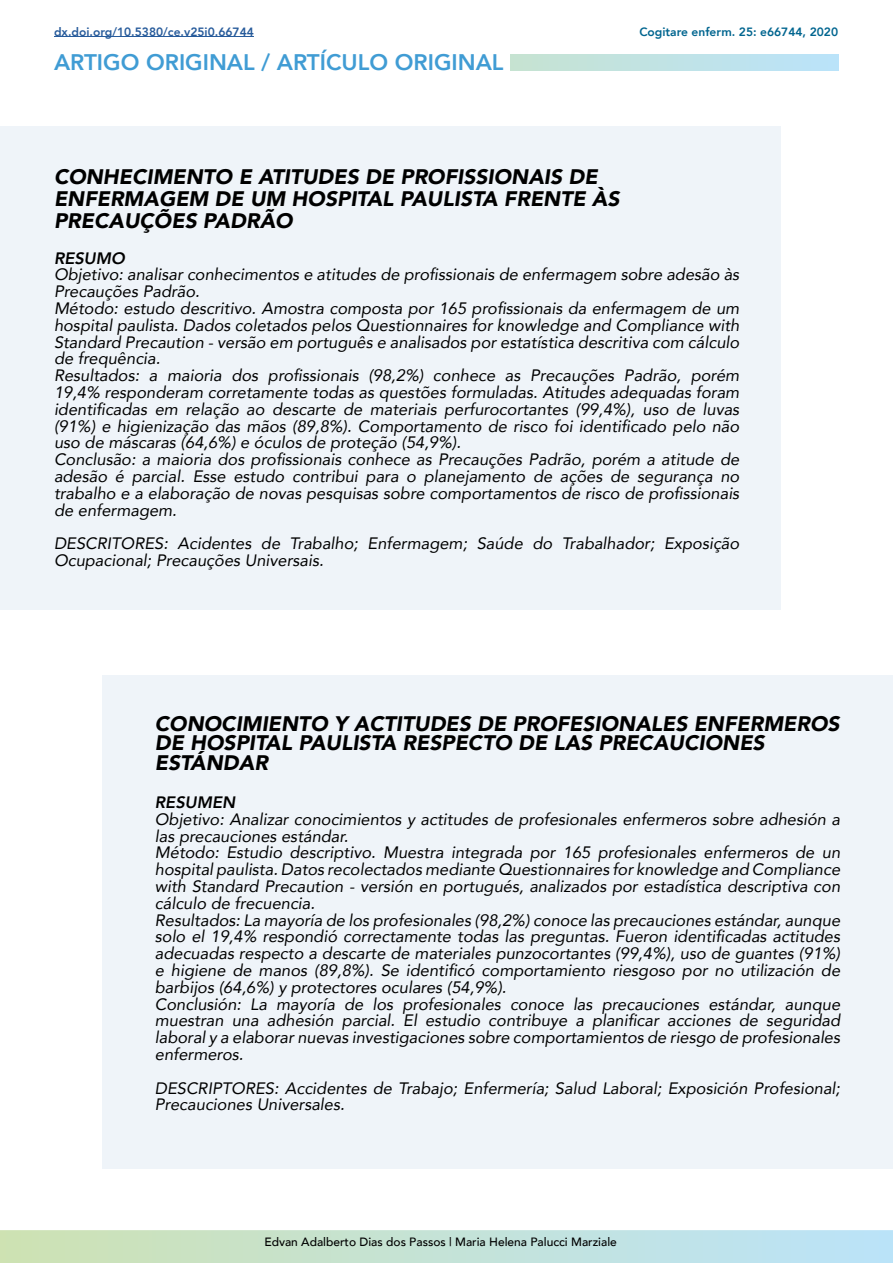
<style>
.page{position:relative;width:893px;height:1263px;background:#fff}
.page>*{position:absolute;margin:0;border:0;box-sizing:border-box;transform-origin:0 0}
.t1{font:800 22.5px "Avenir";color:#409cd4}
.t2{font:italic 900 21px/22.2px "Avenir";color:#000}
.t3{font:italic 16.5px/16.8px "Avenir";color:#000}
.t4{font:italic 800 16.5px "Avenir";color:#000}
.t5{font:500 12px "Avenir";color:#000}
.t6{font:800 12px "Avenir";color:#275b9b}
.t7{font:800 12px "Avenir";color:#00658f}
</style>
<div class="page">
<div style="left:0;top:126px;width:781px;height:483px;background:#eff4f9"></div>
<div style="left:102px;top:675px;width:791px;height:493px;background:#eff4f9"></div>
<svg style="left:0;top:1230px;width:893px;height:33px;background:#c4e2d6"></svg>
<div style="left:510px;top:54px;width:329px;height:17px;background:linear-gradient(to right,#c6e3d1,#bae3fa)"></div>
<hr style="left:54px;top:36px;width:200px;height:1px;background:#275b9b">
<p class="t6" style="left:54px;top:22px;width:201px">dx.doi.org/10.5380/ce.v25i0.66744</p>
<p class="t7" style="left:639px;top:22px;width:200px">Cogitare enferm. 25: e66744, 2020</p>
<h1 class="t1" style="left:54px;top:45px;width:451px">ARTIGO ORIGINAL / ARTÍCULO ORIGINAL</h1>
<p class="t2" style="left:54px;top:165px;width:567px">CONHECIMENTO E ATITUDES DE PROFISSIONAIS DE<br>ENFERMAGEM DE UM HOSPITAL PAULISTA FRENTE ÀS<br>PRECAUÇÕES PADRÃO</p>
<p class="t4" style="left:54px;top:248px;width:72px">RESUMO</p>
<p class="t3" style="left:54px;top:266px;width:687px">Objetivo: analisar conhecimentos e atitudes de profissionais de enfermagem sobre adesão às Precauções Padrão.<br>Método: estudo descritivo. Amostra composta por 165 profissionais da enfermagem de um hospital paulista. Dados coletados pelos Questionnaires for knowledge and Compliance with Standard Precaution - versão em português e analisados por estatística descritiva com cálculo de frequência.<br>Resultados: a maioria dos profissionais (98,2%) conhece as Precauções Padrão, porém 19,4% responderam corretamente todas as questões formuladas. Atitudes adequadas foram identificadas em relação ao descarte de materiais perfurocortantes (99,4%), uso de luvas (91%) e higienização das mãos (89,8%). Comportamento de risco foi identificado pelo não uso de máscaras (64,6%) e óculos de proteção (54,9%).<br>Conclusão: a maioria dos profissionais conhece as Precauções Padrão, porém a atitude de adesão é parcial. Esse estudo contribui para o planejamento de ações de segurança no trabalho e a elaboração de novas pesquisas sobre comportamentos de risco de profissionais de enfermagem.</p>
<p class="t3" style="left:54px;top:535px;width:687px">DESCRITORES: Acidentes de Trabalho; Enfermagem; Saúde do Trabalhador; Exposição<br>Ocupacional; Precauções Universais.</p>
<p class="t2" style="left:155px;top:714px;width:686px;line-height:19.2px">CONOCIMIENTO Y ACTITUDES DE PROFESIONALES ENFERMEROS<br>DE HOSPITAL PAULISTA RESPECTO DE LAS PRECAUCIONES<br>ESTÁNDAR</p>
<p class="t4" style="left:155px;top:792px;width:82px">RESUMEN</p>
<p class="t3" style="left:155px;top:811px;width:687px">Objetivo: Analizar conocimientos y actitudes de profesionales enfermeros sobre adhesión a las precauciones estándar.<br>Método: Estudio descriptivo. Muestra integrada por 165 profesionales enfermeros de un hospital paulista. Datos recolectados mediante Questionnaires for knowledge and Compliance with Standard Precaution - versión en portugués, analizados por estadística descriptiva con cálculo de frecuencia.<br>Resultados: La mayoría de los profesionales (98,2%) conoce las precauciones estándar, aunque solo el 19,4% respondió correctamente todas las preguntas. Fueron identificadas actitudes adecuadas respecto a descarte de materiales punzocortantes (99,4%), uso de guantes (91%) e higiene de manos (89,8%). Se identificó comportamiento riesgoso por no utilización de barbijos (64,6%) y protectores oculares (54,9%).<br>Conclusión: La mayoría de los profesionales conoce las precauciones estándar, aunque muestran una adhesión parcial. El estudio contribuye a planificar acciones de seguridad laboral y a elaborar nuevas investigaciones sobre comportamientos de riesgo de profesionales enfermeros.</p>
<p class="t3" style="left:155px;top:1079px;width:687px">DESCRIPTORES: Accidentes de Trabajo; Enfermería; Salud Laboral; Exposición Profesional;<br>Precauciones Universales.</p>
<p class="t5" style="left:264px;top:1232px;width:354px">Edvan Adalberto Dias dos Passos | Maria Helena Palucci Marziale</p>
</div>
